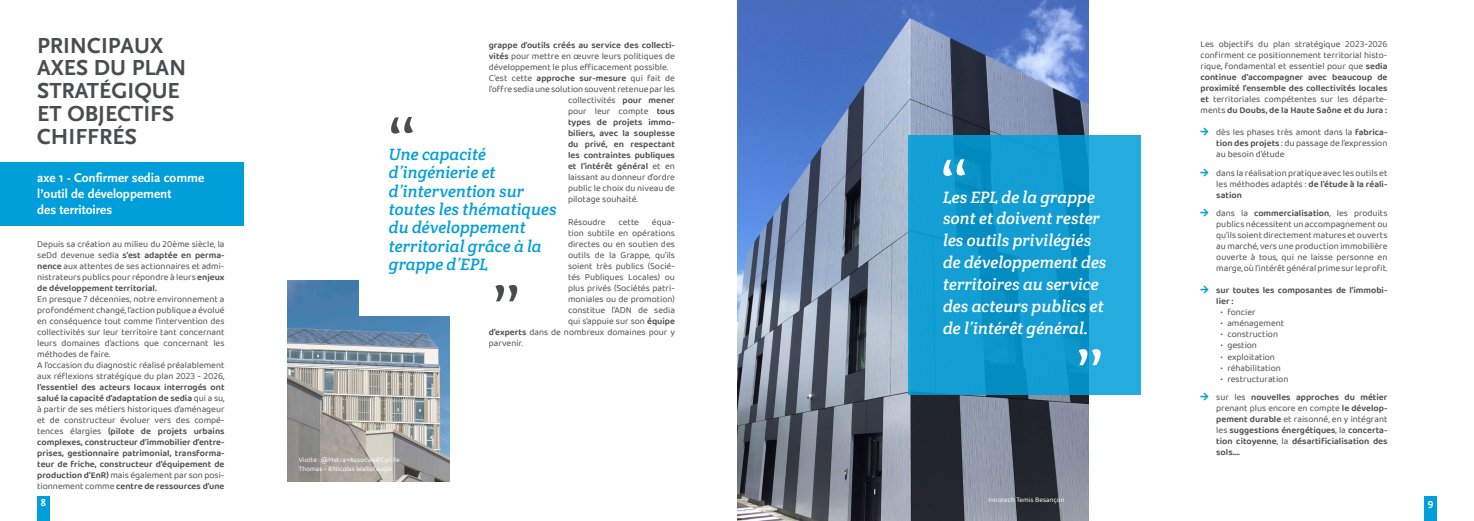
<style>
.page{position:relative;width:1474px;height:521px;background:#fff}
.page>*{position:absolute;margin:0;border:0;box-sizing:border-box;transform-origin:0 0}
.Titre_h1{font:700 22.75px/22.8px "Scala Sans";color:#4b4c4d}
.Titre_h1-2{font:italic 16.62px/21.9px "Crete Round";color:#fff}
.Titre_h1-3{font:italic 16.62px/18.4px "Crete Round";color:#009fda}
.Titre_h2{font:700 13.12px/15.8px "Scala Sans";color:#fff}
.t1{font:700 10.24px "Scala Sans";color:#fff}
.Texte_courant{font:9.19px/11px "Baloo Bhaina 2";color:#4b4c4d;text-align:justify}
.Texte_courant-2{font:600 9.19px/11px "Baloo Bhaina 2";color:#4b4c4d;text-align:justify}
.Texte_courant-3{font:7px/8.4px "Baloo Bhaina 2";color:#fff}
.s1{font-weight:600}
.s2{font-weight:400}
</style>
<div class="page">
<div style="left:1424px;top:496px;width:12px;height:25px;background:#009fda"></div>
<div style="left:37px;top:496px;width:13px;height:25px;background:#009fda"></div>
<img style="left:288px;top:281px;width:161px;height:201px">
<img style="left:737px;top:0;width:351px;height:521px">
<svg style="left:908px;top:135px;width:232px;height:259px;background:#129cd1"></svg>
<div style="left:0;top:162px;width:243px;height:64px;background:#009fda"></div>
<div style="left:360px;top:101px;width:208px;height:215px;background:#fff"></div>
<svg style="left:495px;top:285px;width:22px;height:16px"></svg>
<svg style="left:1078px;top:349px;width:22px;height:16px"></svg>
<svg style="left:943px;top:159px;width:22px;height:17px"></svg>
<p class="Titre_h1" style="left:37px;top:34px;width:127px">PRINCIPAUX</p>
<p class="Titre_h1" style="left:37px;top:57px;width:151px">AXES DU PLAN</p>
<p class="Titre_h1" style="left:37px;top:80px;width:144px">STRATÉGIQUE</p>
<p class="Titre_h1" style="left:37px;top:103px;width:138px">ET OBJECTIFS<br>CHIFFRÉS</p>
<p class="Titre_h2" style="left:37px;top:170px;width:169px">axe 1 - Confirmer sedia comme l’outil de développement<br>des territoires</p>
<p class="Texte_courant" style="left:37px;top:238px;width:189px">Depuis sa création au milieu du 20ème siècle, la seDd devenue sedia <span class="s1">s’est adaptée en perma&shy;nence</span> aux attentes de ses actionnaires et admi&shy;nistrateurs publics pour répondre à leurs <span class="s1">enjeux de développement territorial.</span></p>
<p class="Texte_courant" style="left:37px;top:293px;width:189px">En presque 7 décennies, notre environnement a profondément changé, l’action publique a évolué en conséquence tout comme l’intervention des collectivités sur leur territoire tant concernant leurs domaines d’actions que concernant les méthodes de faire.</p>
<p class="Texte_courant-2" style="left:37px;top:359px;width:189px"><span class="s2">A l’occasion du diagnostic réalisé préalablement aux réflexions stratégique du plan 2023 - 2026, </span>l’essentiel des acteurs locaux interrogés ont salué la capacité d’adaptation de sedia <span class="s2">qui a su, à partir de ses métiers historiques d’aménageur et de constructeur évoluer vers des compé&shy;tences élargies</span> (pilote de projets urbains complexes, constructeur d’immobilier d’entre&shy;prises, gestionnaire patrimonial, transforma&shy;teur de friche, constructeur d’équipement de production d’EnR) <span class="s2">mais également par son posi&shy;tionnement comme</span> centre de ressources d’une</p>
<p class="Texte_courant" style="left:489px;top:39px;width:188px"><span class="s1">grappe d’outils créés au service des collecti&shy;vités</span> pour mettre en œuvre leurs politiques de développement le plus efficacement possible.</p>
<p class="Texte_courant" style="left:489px;top:72px;width:188px">C’est cette <span class="s1">approche sur-mesure</span> qui fait de</p>
<p class="Texte_courant" style="left:489px;top:84px;width:188px">l’offre sedia une solution souvent retenue par les</p>
<p class="Texte_courant" style="left:568px;top:95px;width:108px">collectivités <span class="s1">pour mener</span></p>
<p class="Texte_courant" style="left:568px;top:106px;width:108px">pour leur compte <span class="s1">tous</span></p>
<p class="Texte_courant-2" style="left:568px;top:117px;width:108px">types de projets immo-</p>
<p class="Texte_courant-2" style="left:568px;top:128px;width:108px">biliers, avec la souplesse</p>
<p class="Texte_courant-2" style="left:568px;top:139px;width:108px">du privé, en respectant</p>
<p class="Texte_courant-2" style="left:568px;top:150px;width:108px">les contraintes publiques</p>
<p class="Texte_courant-2" style="left:568px;top:161px;width:108px">et l’intérêt général <span class="s2">et en</span></p>
<p class="Texte_courant" style="left:568px;top:172px;width:108px">laissant au donneur d’ordre</p>
<p class="Texte_courant" style="left:568px;top:183px;width:108px">public le choix du niveau de</p>
<p class="Texte_courant" style="left:568px;top:194px;width:71px">pilotage souhaité.</p>
<p class="Texte_courant" style="left:568px;top:216px;width:39px">Résoudre</p>
<p class="Texte_courant" style="left:618px;top:216px;width:22px">cette</p>
<p class="Texte_courant" style="left:652px;top:216px;width:24px">équa-</p>
<p class="Texte_courant" style="left:568px;top:227px;width:108px">tion subtile en opérations</p>
<p class="Texte_courant" style="left:568px;top:238px;width:108px">directes ou en soutien des</p>
<p class="Texte_courant" style="left:568px;top:249px;width:108px">outils de la Grappe, qu’ils</p>
<p class="Texte_courant" style="left:568px;top:260px;width:108px">soient très publics (Socié-</p>
<p class="Texte_courant" style="left:568px;top:271px;width:108px">tés Publiques Locales) ou</p>
<p class="Texte_courant" style="left:568px;top:282px;width:108px">plus privés (Sociétés patri-</p>
<p class="Texte_courant" style="left:568px;top:293px;width:108px">moniales ou de promotion)</p>
<p class="Texte_courant" style="left:568px;top:304px;width:108px">constitue l’ADN de sedia</p>
<p class="Texte_courant" style="left:568px;top:315px;width:108px">qui s’appuie sur son <span class="s1">équipe</span></p>
<p class="Texte_courant" style="left:489px;top:326px;width:188px"><span class="s1">d’experts</span> dans de nombreux domaines pour y</p>
<p class="Texte_courant" style="left:489px;top:337px;width:36px">parvenir.</p>
<p class="Titre_h1-3" style="left:389px;top:145px;width:169px">Une capacité d’ingénierie et d’intervention sur toutes les thématiques du développement territorial grâce à la grappe d’EPL</p>
<p class="Texte_courant-3" style="left:299px;top:456px;width:102px">Viotte : @Metra+Associés©Cyrille<br>Thomas - ©Nicolas Waltefaugle</p>
<p class="Titre_h1-2" style="left:943px;top:186px;width:165px">Les EPL de la grappe sont et doivent rester les outils privilégiés de développement des territoires au service des acteurs publics et de l’intérêt général.</p>
<p class="Texte_courant" style="left:1200px;top:38px;width:188px">Les objectifs du plan stratégique 2023-2026 confirment ce positionnement territorial histo&shy;rique, fondamental et essentiel pour que <span class="s1">sedia continue d’accompagner avec beaucoup de proximité l’ensemble des collectivités locales et</span> territoriales compétentes sur les départe&shy;ments <span class="s1">du Doubs, de la Haute Saône et du Jura :</span></p>
<p class="Texte_courant" style="left:1216px;top:126px;width:173px">dès les phases très amont dans la <span class="s1">fabrica&shy;tion des projets</span> : du passage de l’expression au besoin d’étude</p>
<p class="Texte_courant" style="left:1216px;top:167px;width:173px">dans la réalisation pratique avec les outils et les méthodes adaptés : <span class="s1">de l’étude à la réali&shy;sation</span></p>
<p class="Texte_courant" style="left:1216px;top:207px;width:173px">dans la <span class="s1">commercialisation</span>, les produits publics nécessitent un accompagnement ou qu’ils soient directement matures et ouverts au marché, vers une production immobilière ouverte à tous, qui ne laisse personne en marge, où l’intérêt général prime sur le profit.</p>
<p class="Texte_courant-2" style="left:1216px;top:285px;width:173px">sur toutes les composantes de l’immobi&shy;lier :</p>
<p class="Texte_courant" style="left:1220px;top:307px;width:37px">• foncier</p>
<p class="Texte_courant" style="left:1220px;top:318px;width:65px">• aménagement</p>
<p class="Texte_courant" style="left:1220px;top:329px;width:59px">• construction</p>
<p class="Texte_courant" style="left:1220px;top:340px;width:38px">• gestion</p>
<p class="Texte_courant" style="left:1220px;top:351px;width:56px">• exploitation</p>
<p class="Texte_courant" style="left:1220px;top:362px;width:62px">• réhabilitation</p>
<p class="Texte_courant" style="left:1220px;top:373px;width:69px">• restructuration</p>
<p class="Texte_courant-2" style="left:1216px;top:391px;width:173px"><span class="s2">sur les</span> nouvelles approches du métier <span class="s2">prenant plus encore en compte</span> le dévelop&shy;pement durable <span class="s2">et raisonné, en y intégrant les</span> suggestions énergétiques<span class="s2">, la</span> concerta&shy;tion citoyenne<span class="s2">, la</span> désartificialisation des sols….</p>
<p class="Texte_courant-3" style="left:988px;top:495px;width:78px">Innotech Temis Besançon</p>
<p class="t1" style="left:41px;top:497px;width:7px">8</p>
<p class="t1" style="left:1427px;top:497px;width:7px">9</p>
</div>
